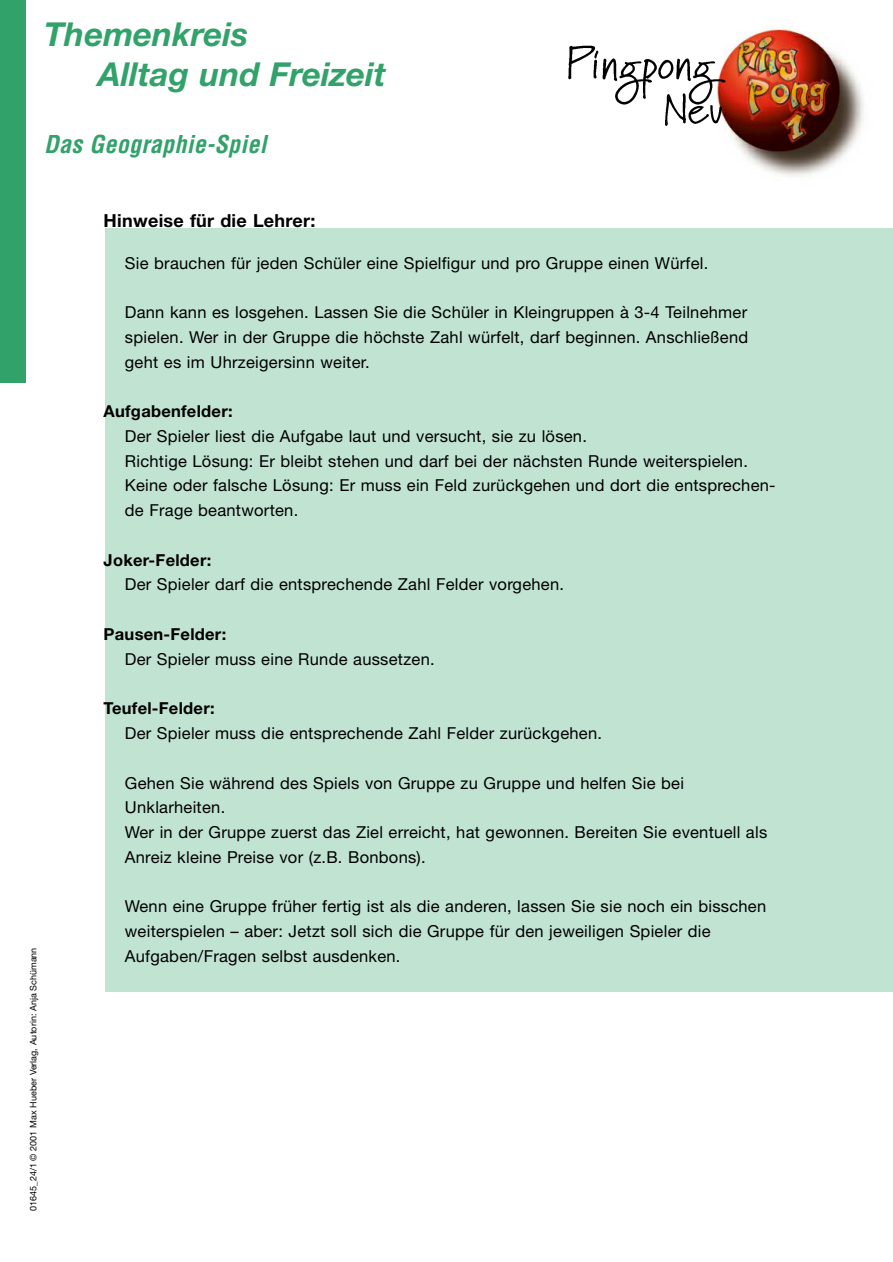
<style>
.page{position:relative;width:893px;height:1262px;background:#fff}
.page>*{position:absolute;margin:0;border:0;box-sizing:border-box;transform-origin:0 0}
.t1{font:italic 700 33px/39.6px "Helvetica Neue";color:#31a269}
.t2{font:italic 700 condensed 24px "Helvetica";letter-spacing:.015em;color:#31a269}
.t3{font:700 18px "Helvetica Neue";letter-spacing:.015em;color:#000}
.t4{font:16.5px/24.8px "Helvetica Neue";letter-spacing:.015em;color:#000}
.t5{font:700 16.5px "Helvetica Neue";letter-spacing:.015em;color:#000}
.t6{font:9px "Helvetica Neue";color:#000}
</style>
<div class="page">
<img style="left:734px;top:25px;width:130px;height:152px">
<div style="left:0;top:0;width:26px;height:383px;background:#31a269"></div>
<img style="left:568px;top:36px;width:181px;height:105px">
<div style="left:105px;top:228px;width:787px;height:763px;background:#c1e3d2"></div>
<h1 class="t1" style="left:98px;top:18px;width:289px;text-indent:-54px">Themenkreis<br>Alltag und Freizeit</h1>
<h2 class="t2" style="left:44px;top:135px;width:224px">Das Geographie-Spiel</h2>
<p class="t6" style="left:30px;top:1210px;width:265px;rotate:-90deg">01645_24/1 © 2001 Max Hueber Verlag, Autorin: Anja Schümann</p>
<p class="t3" style="left:104px;top:214px;width:213px">Hinweise für die Lehrer:</p>
<p class="t4" style="left:125px;top:252px;width:585px">Sie brauchen für jeden Schüler eine Spielfigur und pro Gruppe einen Würfel.</p>
<p class="t4" style="left:125px;top:301px;width:625px;text-align:justify">Dann kann es losgehen. Lassen Sie die Schüler in Kleingruppen à 3-4 Teilnehmer spielen. Wer in der Gruppe die höchste Zahl würfelt, darf beginnen. Anschließend geht es im Uhrzeigersinn weiter.</p>
<p class="t5" style="left:104px;top:405px;width:130px">Aufgabenfelder:</p>
<p class="t4" style="left:125px;top:425px;width:652px">Der Spieler liest die Aufgabe laut und versucht, sie zu lösen.<br>Richtige Lösung: Er bleibt stehen und darf bei der nächsten Runde weiterspielen.<br>Keine oder falsche Lösung: Er muss ein Feld zurückgehen und dort die entsprechen&shy;de Frage beantworten.</p>
<p class="t5" style="left:104px;top:554px;width:109px">Joker-Felder:</p>
<p class="t4" style="left:125px;top:574px;width:440px">Der Spieler darf die entsprechende Zahl Felder vorgehen.</p>
<p class="t5" style="left:104px;top:628px;width:124px">Pausen-Felder:</p>
<p class="t4" style="left:125px;top:648px;width:311px">Der Spieler muss eine Runde aussetzen.</p>
<p class="t5" style="left:104px;top:702px;width:112px">Teufel-Felder:</p>
<p class="t4" style="left:125px;top:722px;width:478px">Der Spieler muss die entsprechende Zahl Felder zurückgehen.</p>
<p class="t4" style="left:125px;top:772px;width:644px">Gehen Sie während des Spiels von Gruppe zu Gruppe und helfen Sie bei Unklarheiten.<br>Wer in der Gruppe zuerst das Ziel erreicht, hat gewonnen. Bereiten Sie eventuell als Anreiz kleine Preise vor (z.B. Bonbons).</p>
<p class="t4" style="left:125px;top:895px;width:643px">Wenn eine Gruppe früher fertig ist als die anderen, lassen Sie sie noch ein bisschen weiterspielen – aber: Jetzt soll sich die Gruppe für den jeweiligen Spieler die<br>Aufgaben/Fragen selbst ausdenken.</p>
</div>
